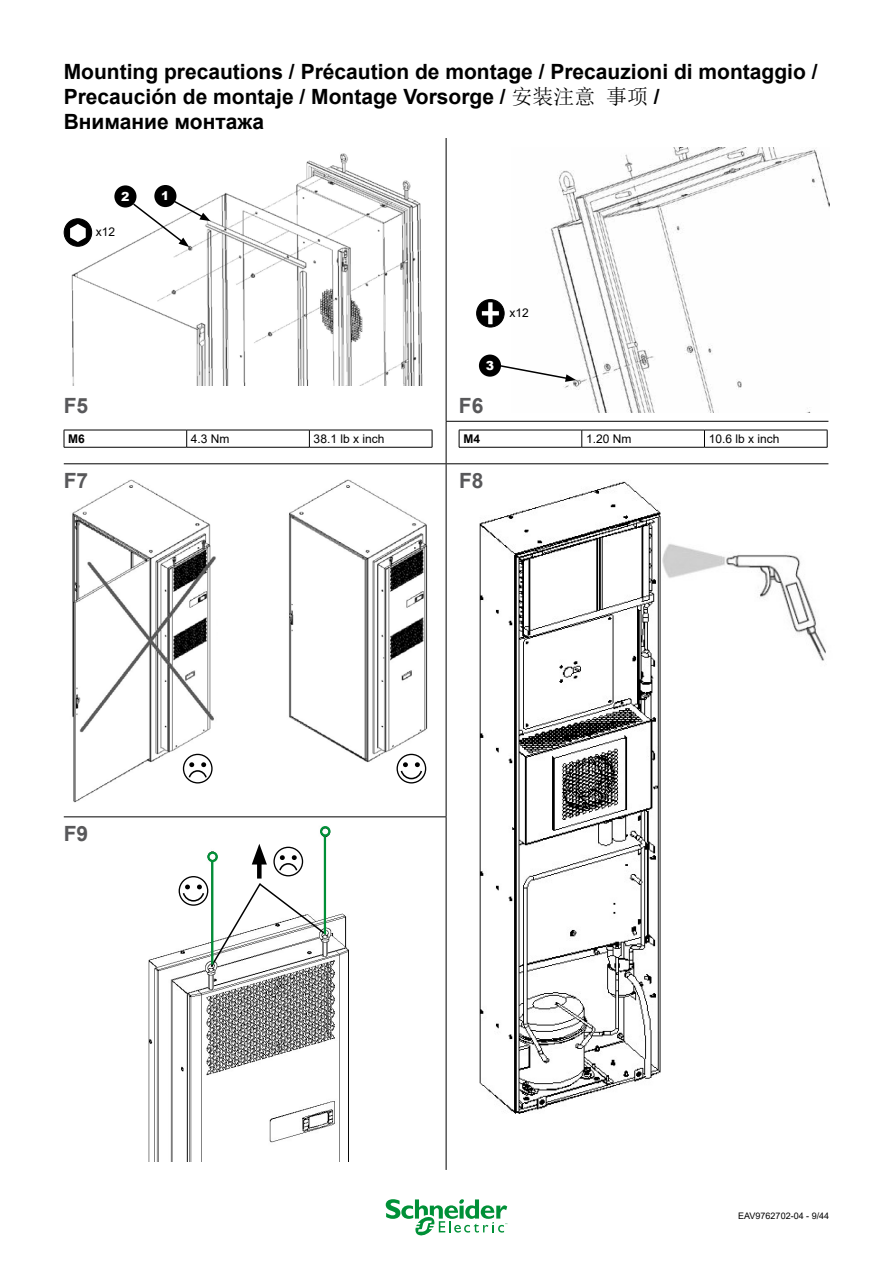
<style>
.page{position:relative;width:893px;height:1263px;background:#fff}
.page>*{position:absolute;margin:0;border:0;box-sizing:border-box;transform-origin:0 0}
.t1{font:700 21px/25.2px "Arial";color:#000}
.t2{font:700 21px "Arial";color:#58585a}
.t3{font:900 12.45px "Arial";color:#fff}
.t4{font:12px "Arial";color:#000}
.t5{font:700 12px "Arial";color:#000}
.t6{font:900 12px "Arial";color:#fff}
.t7{font:9px "Arial";color:#000}
.s1{font-family:"Sim Sun";font-weight:400}
</style>
<div class="page">
<svg style="left:386px;top:1199px;width:121px;height:36px"></svg>
<hr style="left:446px;top:138px;width:1px;height:283px;background:#000">
<hr style="left:446px;top:421px;width:382px;height:1px;background:#000">
<hr style="left:446px;top:422px;width:1px;height:41px;background:#000">
<hr style="left:446px;top:463px;width:382px;height:1px;background:#000">
<hr style="left:64px;top:463px;width:382px;height:1px;background:#000">
<hr style="left:446px;top:464px;width:1px;height:352px;background:#000">
<hr style="left:64px;top:816px;width:382px;height:1px;background:#000">
<hr style="left:446px;top:817px;width:1px;height:353px;background:#000">
<img style="left:64px;top:153px;width:359px;height:233px">
<div style="left:114px;top:185px;width:22px;height:22px;background:#000;border-radius:50%"></div>
<div style="left:154px;top:185px;width:22px;height:22px;background:#000;border-radius:50%"></div>
<img style="left:550px;top:148px;width:279px;height:264px">
<div style="left:479px;top:355px;width:22px;height:22px;background:#000;border-radius:50%"></div>
<hr style="left:64px;top:430px;width:123px;height:1px;background:#000">
<svg style="left:64px;top:430px;width:1px;height:17px"></svg>
<hr style="left:187px;top:430px;width:122px;height:1px;background:#000">
<svg style="left:186px;top:430px;width:1px;height:17px"></svg>
<hr style="left:309px;top:430px;width:123px;height:1px;background:#000">
<svg style="left:309px;top:430px;width:1px;height:17px"></svg>
<svg style="left:432px;top:430px;width:1px;height:17px"></svg>
<hr style="left:64px;top:447px;width:123px;height:1px;background:#000">
<hr style="left:187px;top:447px;width:122px;height:1px;background:#000">
<hr style="left:309px;top:447px;width:123px;height:1px;background:#000">
<hr style="left:459px;top:430px;width:123px;height:1px;background:#000">
<svg style="left:459px;top:430px;width:1px;height:17px"></svg>
<hr style="left:582px;top:430px;width:122px;height:1px;background:#000">
<svg style="left:581px;top:430px;width:1px;height:17px"></svg>
<hr style="left:704px;top:430px;width:123px;height:1px;background:#000">
<svg style="left:704px;top:430px;width:1px;height:17px"></svg>
<svg style="left:827px;top:430px;width:1px;height:17px"></svg>
<hr style="left:459px;top:447px;width:123px;height:1px;background:#000">
<hr style="left:582px;top:447px;width:122px;height:1px;background:#000">
<hr style="left:704px;top:447px;width:123px;height:1px;background:#000">
<img style="left:72px;top:479px;width:356px;height:324px">
<img style="left:479px;top:481px;width:347px;height:633px">
<img style="left:148px;top:826px;width:201px;height:335px">
<svg style="left:131px;top:199px;width:79px;height:48px"></svg>
<svg style="left:498px;top:364px;width:78px;height:18px"></svg>
<div style="left:64px;top:219px;width:28px;height:27px;background:#000;border-radius:50%"></div>
<div style="left:64px;top:218px;width:28px;height:29px;border:1px solid #000;border-radius:50%"></div>
<svg style="left:70px;top:224px;width:16px;height:18px"></svg>
<div style="left:477px;top:300px;width:27px;height:27px;background:#000;border-radius:50%"></div>
<div style="left:476px;top:299px;width:28px;height:28px;border:1px solid #000;border-radius:50%"></div>
<svg style="left:482px;top:302px;width:17px;height:22px"></svg>
<svg style="left:183px;top:754px;width:30px;height:29px"></svg>
<svg style="left:396px;top:754px;width:30px;height:29px"></svg>
<div style="left:218px;top:611px;width:36px;height:31px;background:#fff"></div>
<svg style="left:179px;top:844px;width:149px;height:125px"></svg>
<hr style="left:211px;top:861px;width:2px;height:103px;background:#009037">
<div style="left:207px;top:852px;width:11px;height:10px;border:2px solid #009037;border-radius:50%"></div>
<hr style="left:324px;top:836px;width:2px;height:98px;background:#009037">
<div style="left:320px;top:826px;width:10px;height:10px;border:2px solid #009037;border-radius:50%"></div>
<p class="t1" style="left:64px;top:59px;width:755px">Mounting precautions / Précaution de montage / Precauzioni di montaggio /<br>Precaución de montaje / Montage Vorsorge / <span class="s1">安装注意 事项</span> /<br>Внимание монтажа</p>
<p class="t3" style="left:121px;top:187px;width:10px">2</p>
<p class="t6" style="left:161px;top:187px;width:10px">1</p>
<p class="t4" style="left:96px;top:224px;width:21px">x12</p>
<p class="t2" style="left:64px;top:391px;width:26px">F5</p>
<p class="t4" style="left:509px;top:305px;width:21px">x12</p>
<p class="t3" style="left:486px;top:357px;width:10px">3</p>
<p class="t2" style="left:459px;top:391px;width:26px">F6</p>
<p class="t5" style="left:68px;top:430px;width:18px">M6</p>
<p class="t4" style="left:191px;top:430px;width:40px">4.3 Nm</p>
<p class="t4" style="left:314px;top:430px;width:72px">38.1 lb x inch</p>
<p class="t5" style="left:463px;top:430px;width:18px">M4</p>
<p class="t4" style="left:586px;top:430px;width:47px">1.20 Nm</p>
<p class="t4" style="left:709px;top:430px;width:72px">10.6 lb x inch</p>
<p class="t2" style="left:64px;top:465px;width:26px">F7</p>
<p class="t2" style="left:459px;top:465px;width:26px">F8</p>
<p class="t2" style="left:64px;top:818px;width:26px">F9</p>
<p class="t7" style="left:738px;top:1209px;width:92px">EAV9762702-04 - 9/44</p>
</div>
